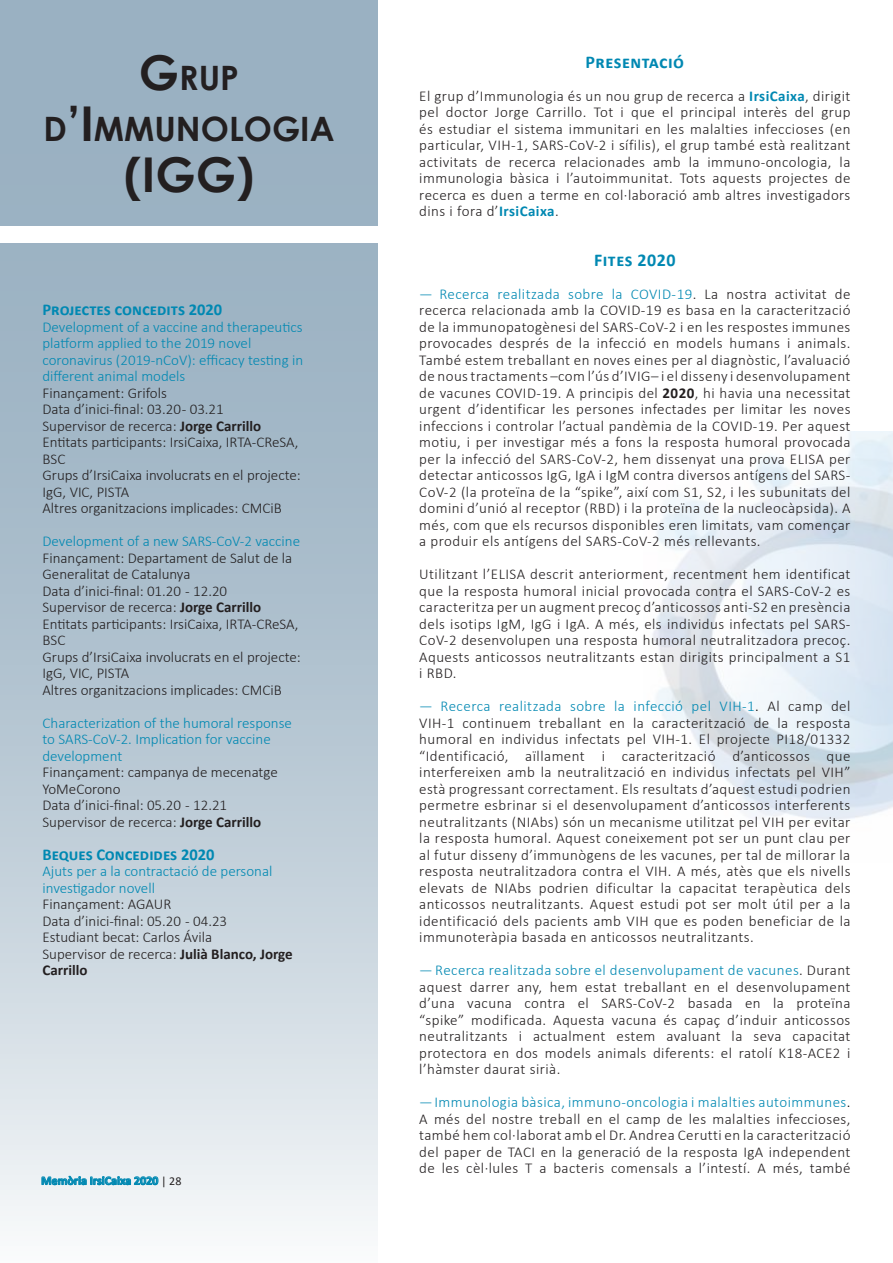
<style>
.page{position:relative;width:893px;height:1263px;background:#fff}
.page>*{position:absolute;margin:0;border:0;box-sizing:border-box;transform-origin:0 0}
.t1{font:700 48px "Century Gothic";color:#231f20}
.t2{font:700 33.6px/51px "Century Gothic";color:#231f20;text-align:center}
.t3{font:700 18px "Calibri";letter-spacing:.03em;color:#0088b2}
.t4{font:700 16.5px "Calibri";color:#0088b2}
.t5{font:300 15px/16.5px "Calibri";letter-spacing:.025em;color:#231f20;text-align:justify}
.t6{font:300 15px/16.5px "Calibri";color:#231f20}
.t7{font:300 15px/16.5px "Calibri";color:#0088b2}
.t8{font:700 12px "Calibri";color:#0088b2}
.s1{font-size:48px}
.s2{font-weight:700}
.s3{font-weight:400;color:#231f20}
.s4{font-weight:700;color:#0088b2}
.s5{color:#0088b2}
.s6{color:#000}
</style>
<div class="page">
<svg style="left:0;top:0;width:378px;height:1226px"></svg>
<svg style="left:41px;top:1175px;width:118px;height:10px"></svg>
<div style="left:0;top:226px;width:390px;height:17px;background:#fff"></div>
<h2 class="t2" style="left:44px;top:51px;width:292px"><span class="s1">G</span>RUP<br>D<span class="s1">’I</span>MMUNOLOGIA</h2>
<h1 class="t1" style="left:124px;top:138px;width:49px">(IGG</h1>
<h1 class="t1" style="left:236px;top:138px;width:20px">)</h1>
<p class="t4" style="left:43px;top:298px;width:181px">Projectes concedits 2020</p>
<p class="t7" style="left:43px;top:318px;width:262px">Development of a vaccine and therapeutics platform applied to the 2019 novel coronavirus (2019-nCoV): efficacy testing in different animal models</p>
<p class="t6" style="left:43px;top:384px;width:260px">Finançament: Grifols<br>Data d’inici-final: 03.20 - 03.21<br>Supervisor de recerca: <span class="s2">Jorge Carrillo<br></span>Entitats participants: IrsiCaixa, IRTA-CReSA,<br>BSC<br>Grups d’IrsiCaixa involucrats en el projecte:<br>IgG, VIC, PISTA<br>Altres organitzacions implicades: CMCiB</p>
<p class="t7" style="left:43px;top:533px;width:259px">Development of a new SARS-CoV-2 vaccine</p>
<p class="t6" style="left:43px;top:549px;width:260px">Finançament: Departament de Salut de la Generalitat de Catalunya<br>Data d’inici-final: 01.20 - 12.20<br>Supervisor de recerca: <span class="s2">Jorge Carrillo </span>Entitats participants: IrsiCaixa, IRTA-CReSA, BSC<br>Grups d’IrsiCaixa involucrats en el projecte:<br>IgG, VIC, PISTA<br>Altres organitzacions implicades: CMCiB</p>
<p class="t7" style="left:43px;top:714px;width:251px">Characterization of the humoral response to SARS-CoV-2. Implication for vaccine development</p>
<p class="t6" style="left:43px;top:764px;width:237px">Finançament: campanya de mecenatge<br>YoMeCorono<br>Data d’inici-final: 05.20 - 12.21<br>Supervisor de recerca: <span class="s2">Jorge Carrillo</span></p>
<p class="t4" style="left:43px;top:842px;width:173px">Beques Concedides 2020</p>
<p class="t7" style="left:43px;top:863px;width:231px">Ajuts per a la contractació de personal investigador novell</p>
<p class="t6" style="left:43px;top:896px;width:252px">Finançament: AGAUR<br>Data d’inici-final: 05.20 - 04.23<br>Estudiant becat: Carlos Ávila<br>Supervisor de recerca: <span class="s2">Julià Blanco, Jorge<br>Carrillo</span></p>
<p class="t8" style="left:41px;top:1172px;width:142px">Memòria IrsiCaixa 2020 <span class="s3">| 28</span></p>
<p class="t3" style="left:585px;top:49px;width:100px">Presentació</p>
<p class="t5" style="left:419px;top:87px;width:433px">El grup d’Immunologia és un nou grup de recerca a <span class="s4">IrsiCaixa</span>, dirigit pel doctor Jorge Carrillo. Tot i que el principal interès del grup és estudiar el sistema immunitari en les malalties infeccioses (en particular, VIH-1, SARS-CoV-2 i sífilis), el grup també està realitzant activitats de recerca relacionades amb la immuno-oncologia, la immunologia bàsica i l’autoimmunitat. Tots aquests projectes de recerca es duen a terme en col·laboració amb altres investigadors dins i fora d’<span class="s4">IrsiCaixa</span>.</p>
<p class="t3" style="left:594px;top:247px;width:83px">Fites 2020</p>
<p class="t5" style="left:419px;top:285px;width:433px"><span class="s5">— Recerca realitzada sobre la COVID-19</span>. La nostra activitat de recerca relacionada amb la COVID-19 es basa en la caracterització de la immunopatogènesi del SARS-CoV-2 i en les respostes immunes provocades després de la infecció en models humans i animals.<br>També estem treballant en noves eines per al diagnòstic, l’avaluació de nous tractaments –com l’ús d’IVIG– i el disseny i desenvolupament de vacunes COVID-19. A principis del <span class="s2">2020</span>, hi havia una necessitat urgent d’identificar les persones infectades per limitar les noves infeccions i controlar l’actual pandèmia de la COVID-19. Per aquest motiu, i per investigar més a fons la resposta humoral provocada per la infecció del SARS-CoV-2, hem dissenyat una prova ELISA per detectar anticossos IgG, IgA i IgM contra diversos antígens del SARS-CoV-2 (la proteïna de la “spike”, així com S1, S2, i les subunitats del domini d’unió al receptor (RBD) i la proteïna de la nucleocàpsida). A més, com que els recursos disponibles eren limitats, vam començar a produir els antígens del SARS-CoV-2 més rellevants.</p>
<p class="t5" style="left:419px;top:566px;width:433px">Utilitzant l’ELISA descrit anteriorment, recentment hem identificat que la resposta humoral inicial provocada contra el SARS-CoV-2 es caracteritza per un augment precoç d’anticossos anti-S2 en presència dels isotips IgM, IgG i IgA. A més, els individus infectats pel SARS-CoV-2 desenvolupen una resposta humoral neutralitzadora precoç.<br>Aquests anticossos neutralitzants estan dirigits principalment a S1 i RBD.</p>
<p class="t5" style="left:419px;top:698px;width:433px"><span class="s5">— Recerca realitzada sobre la infecció pel VIH-1</span><span class="s6">.</span> Al camp del VIH-1 continuem treballant en la caracterització de la resposta humoral en individus infectats pel VIH-1. El projecte PI18/01332 “Identificació, aïllament i caracterització d’anticossos que interfereixen amb la neutralització en individus infectats pel VIH” està progressant correctament. Els resultats d’aquest estudi podrien permetre esbrinar si el desenvolupament d’anticossos interferents neutralitzants (NIAbs) són un mecanisme utilitzat pel VIH per evitar la resposta humoral. Aquest coneixement pot ser un punt clau per al futur disseny d’immunògens de les vacunes, per tal de millorar la resposta neutralitzadora contra el VIH. A més, atès que els nivells elevats de NIAbs podrien dificultar la capacitat terapèutica dels anticossos neutralitzants. Aquest estudi pot ser molt útil per a la identificació dels pacients amb VIH que es poden beneficiar de la immunoteràpia basada en anticossos neutralitzants.</p>
<p class="t5" style="left:419px;top:962px;width:433px"><span class="s5">— Recerca realitzada sobre el desenvolupament de vacunes</span>. Durant aquest darrer any, hem estat treballant en el desenvolupament d’una vacuna contra el SARS-CoV-2 basada en la proteïna “spike” modificada. Aquesta vacuna és capaç d’induir anticossos neutralitzants i actualment estem avaluant la seva capacitat protectora en dos models animals diferents: el ratolí K18-ACE2 i l’hàmster daurat sirià.</p>
<p class="t5" style="left:419px;top:1094px;width:433px"><span class="s5">— Immunologia bàsica, immuno-oncologia i malalties autoimmunes</span><span class="s6">.<br></span>A més del nostre treball en el camp de les malalties infeccioses, també hem col·laborat amb el Dr. Andrea Cerutti en la caracterització del paper de TACI en la generació de la resposta IgA independent de les cèl·lules T a bacteris comensals a l’intestí. A més, també</p>
</div>
